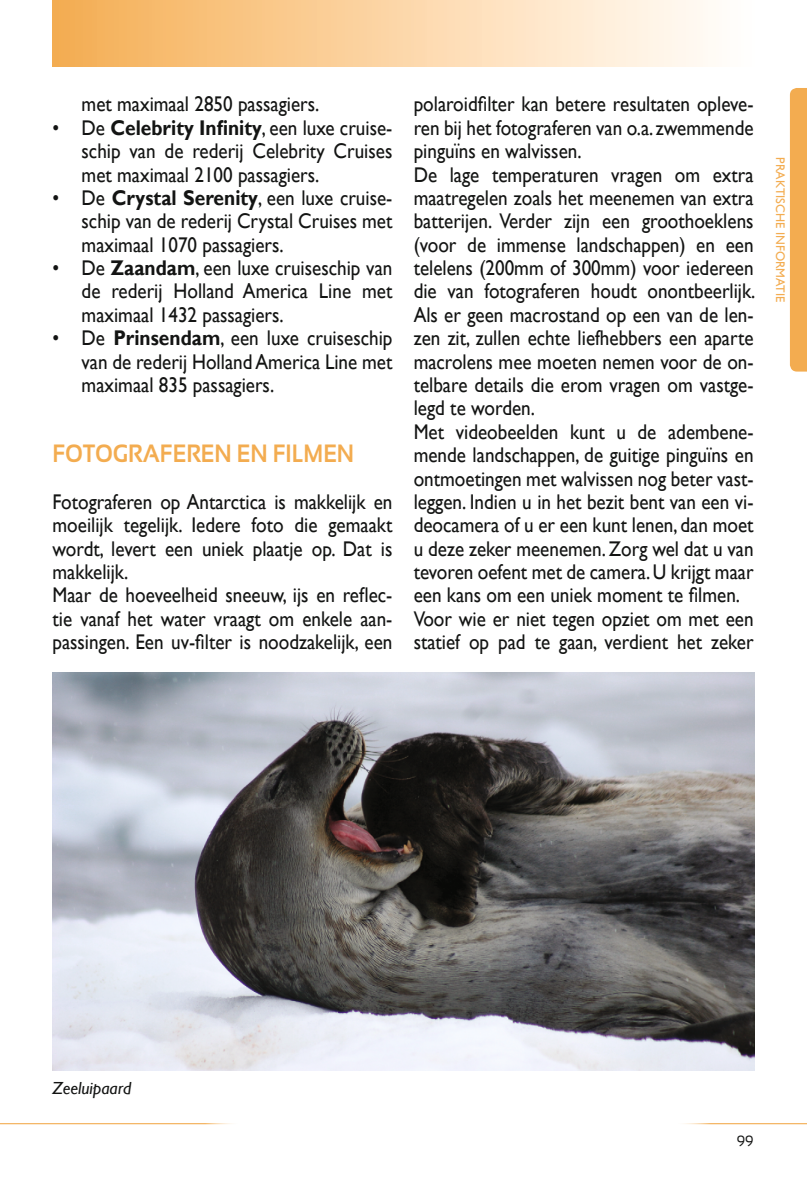
<style>
.page{position:relative;width:807px;height:1184px;background:#fff}
.page>*{position:absolute;margin:0;border:0;box-sizing:border-box;transform-origin:0 0}
.t1{font:700 25px "Sansation";color:#f3ac50;scale:.9 1}
.t2{font:21.25px/23.2px "Gill Sans";color:#131413;text-align:justify;scale:.9 1}
.t3{font:italic 17.5px "Gill Sans";color:#131413}
.t4{font:15px "Sansation";color:#131413;scale:.9 1}
.t5{font:12.5px "Gill Sans";color:#f3ac50}
.s1{font-weight:700}
</style>
<div class="page">
<div style="left:790px;top:88px;width:17px;height:283px;background:#f3ac50"></div>
<div style="left:52px;top:0;width:702px;height:67px;background:linear-gradient(to right,#f5ae53,#fff)"></div>
<img style="left:52px;top:672px;width:702px;height:398px">
<hr style="left:0;top:1123px;width:240px;height:1px;background:#f3ac50">
<hr style="left:674px;top:1123px;width:133px;height:1px;background:#f3ac50">
<p class="t2" style="left:82px;top:93px;width:266px">met maximaal 2850 passagiers.</p>
<p class="t2" style="left:82px;top:116px;width:347px;text-indent:-29px">• De <span class="s1">Celebrity Infinity</span>, een luxe cruise&shy;schip van de rederij Celebrity Cruises met maximaal 2100 passagiers.</p>
<p class="t2" style="left:82px;top:186px;width:347px;text-indent:-29px">• De <span class="s1">Crystal Serenity</span>, een luxe cruise&shy;schip van de rederij Crystal Cruises met maximaal 1070 passagiers.</p>
<p class="t2" style="left:82px;top:257px;width:347px;text-indent:-29px">• De <span class="s1">Zaandam</span>, een luxe cruiseschip van de rederij Holland America Line met maximaal 1432 passagiers.</p>
<p class="t2" style="left:82px;top:327px;width:347px;text-indent:-29px">• De <span class="s1">Prinsendam</span>, een luxe cruiseschip van de rederij Holland America Line met maximaal 835 passagiers.</p>
<p class="t1" style="left:52px;top:439px;width:337px">FOTOGRAFEREN EN FILMEN</p>
<p class="t2" style="left:52px;top:490px;width:379px;text-align:left">Fotograferen op Antarctica is makkelijk en moeilijk tegelijk. Iedere foto die gemaakt wordt, levert een uniek plaatje op. Dat is makkelijk.<br>Maar de hoeveelheid sneeuw, ijs en reflec&shy;tie vanaf het water vraagt om enkele aan&shy;passingen. Een uv-filter is noodzakelijk, een</p>
<p class="t2" style="left:413px;top:93px;width:381px;text-align:left">polaroidfilter kan betere resultaten opleve&shy;ren bij het fotograferen van o.a. zwemmende pinguïns en walvissen.<br>De lage temperaturen vragen om extra maatregelen zoals het meenemen van extra batterijen. Verder zijn een groothoeklens (voor de immense landschappen) en een telelens (200mm of 300mm) voor iedereen die van fotograferen houdt onontbeerlijk.<br>Als er geen macrostand op een van de len&shy;zen zit, zullen echte liefhebbers een aparte macrolens mee moeten nemen voor de on&shy;telbare details die erom vragen om vastge&shy;legd te worden.<br>Met videobeelden kunt u de adembene&shy;mende landschappen, de guitige pinguïns en ontmoetingen met walvissen nog beter vast&shy;leggen. Indien u in het bezit bent van een vi&shy;deocamera of u er een kunt lenen, dan moet u deze zeker meenemen. Zorg wel dat u van tevoren oefent met de camera. U krijgt maar een kans om een uniek moment te filmen.<br>Voor wie er niet tegen opziet om met een statief op pad te gaan, verdient het zeker</p>
<p class="t5" style="left:787px;top:157px;width:146px;rotate:90deg">PRAKTISCHE INFORMATIE</p>
<p class="t3" style="left:52px;top:1077px;width:80px">Zeeluipaard</p>
<p class="t4" style="left:737px;top:1132px;width:20px">99</p>
</div>
